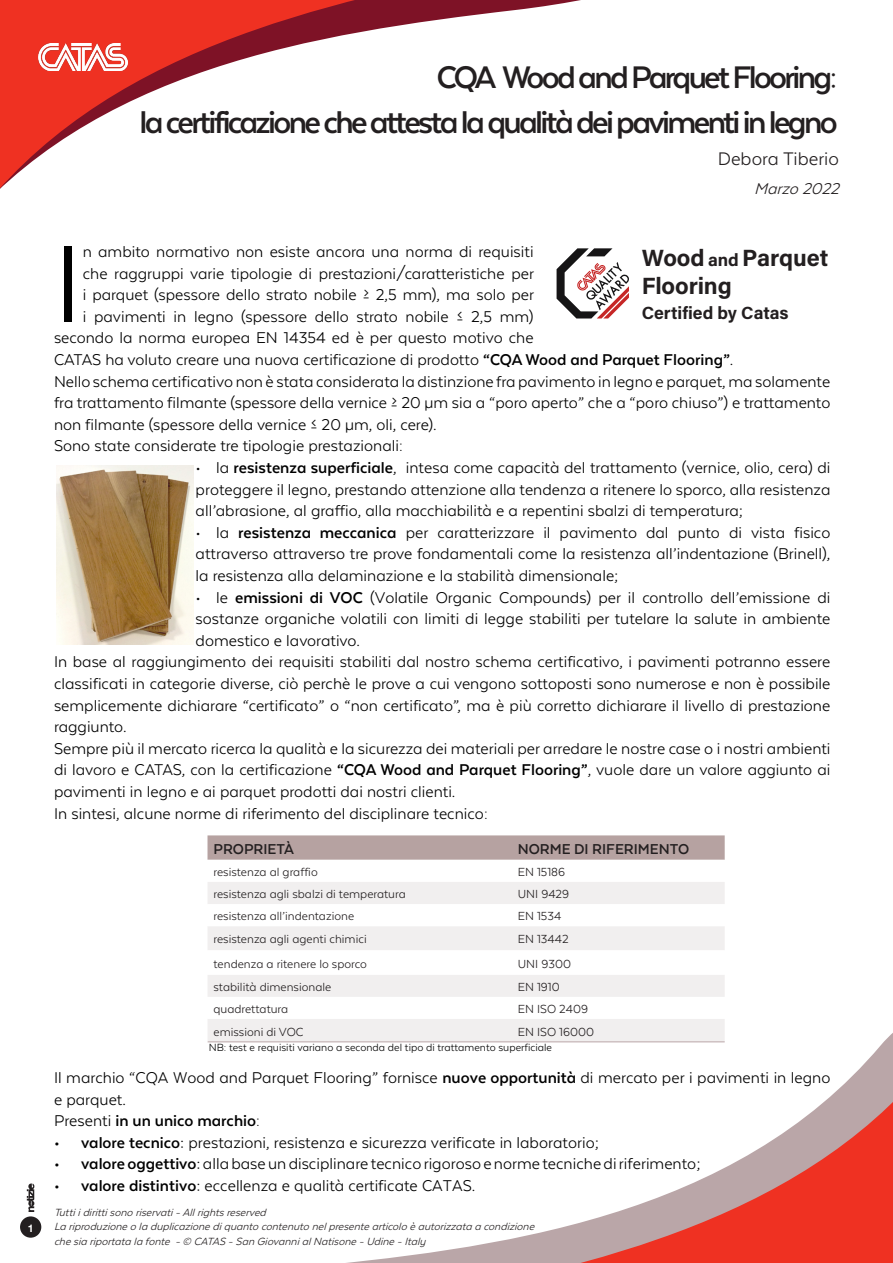
<style>
.page{position:relative;width:893px;height:1263px;background:#fff}
.page>*{position:absolute;margin:0;border:0;box-sizing:border-box;transform-origin:0 0}
.t1{font:126px "Texta Alt";color:#000}
.t2{font:700 36px "Texta Alt";letter-spacing:-.075em;color:#231f20}
.t3{font:700 23.55px/28.2px "Acumin Pro";letter-spacing:-.005em;color:#231f20}
.t4{font:21px "Texta Alt";color:#231f20}
.t5{font:18px/21.6px "Texta Alt";color:#000;text-align:justify}
.t6{font:700 18px "Texta Alt";color:#000}
.t7{font:italic 18px "Texta Alt";color:#231f20}
.t8{font:700 17.55px "Acumin Pro";color:#231f20}
.t9{font:700 16.5px "Texta Alt";color:#231f20}
.t10{font:13.5px "Texta Alt";color:#231f20}
.t11{font:italic 12px "Texta Alt";color:#231f20}
.t12{font:12px "Texta Alt";color:#000}
.t13{font:700 10.5px "Helvetica Neue";color:#fff}
.s1{font-weight:700}
.s2{font-weight:400}
.s3{font-size:17.55px}
</style>
<div class="page">
<svg style="left:0;top:0;width:609px;height:319px"></svg>
<svg style="left:20px;top:1033px;width:873px;height:230px"></svg>
<img style="left:38px;top:43px;width:89px;height:27px">
<div style="left:20px;top:1216px;width:21px;height:22px;background:#231f20;border-radius:50%"></div>
<svg style="left:27px;top:1183px;width:7px;height:29px"></svg>
<svg style="left:557px;top:248px;width:72px;height:70px"></svg>
<img style="left:57px;top:466px;width:136px;height:178px">
<svg style="left:207px;top:835px;width:518px;height:25px;background:#b8a4a3"></svg>
<div style="left:207px;top:882px;width:518px;height:159px;background:#f1efef"></div>
<svg style="left:207px;top:904px;width:518px;height:115px"></svg>
<hr style="left:207px;top:1041px;width:305px;height:1px;background:#baa6a8">
<hr style="left:512px;top:1041px;width:213px;height:1px;background:#baa6a8">
<hr style="left:54px;top:1041px;width:153px;height:1px;background:#fff">
<p class="t13" style="left:28px;top:1220px;width:7px">1</p>
<p class="t2" style="left:437px;top:58px;width:402px">CQA Wood and Parquet Flooring:</p>
<p class="t2" style="left:140px;top:103px;width:700px">la certificazione che attesta la qualità dei pavimenti in legno</p>
<p class="t4" style="left:718px;top:148px;width:123px">Debora Tiberio</p>
<p class="t7" style="left:754px;top:179px;width:91px">Marzo 2022</p>
<p class="t5" style="left:83px;top:241px;width:452px">n ambito normativo non esiste ancora una norma di requisiti</p>
<p class="t5" style="left:83px;top:262px;width:453px">che raggruppi varie tipologie di prestazioni/caratteristiche per</p>
<p class="t5" style="left:83px;top:284px;width:453px">i parquet (spessore dello strato nobile ≥ 2,5 mm), ma solo per</p>
<p class="t5" style="left:83px;top:305px;width:452px">i pavimenti in legno (spessore dello strato nobile ≤ 2,5 mm)</p>
<p class="t5" style="left:54px;top:327px;width:481px">secondo la norma europea EN 14354 ed è per questo motivo che</p>
<p class="t5" style="left:54px;top:349px;width:681px">CATAS ha voluto creare una nuova certificazione di prodotto <span class="s1">“CQA Wood and Parquet Flooring”</span>.</p>
<p class="t5" style="left:54px;top:370px;width:778px">Nello schema certificativo non è stata considerata la distinzione fra pavimento in legno e parquet, ma solamente fra trattamento filmante (spessore della vernice ≥ 20 µm sia a “poro aperto” che a “poro chiuso”) e trattamento non filmante (spessore della vernice ≤ 20 µm, oli, cere).</p>
<p class="t5" style="left:54px;top:435px;width:350px">Sono state considerate tre tipologie prestazionali:</p>
<p class="t5" style="left:196px;top:457px;width:636px">• la <span class="s1">resistenza superficiale</span>, intesa come capacità del trattamento (vernice, olio, cera) di proteggere il legno, prestando attenzione alla tendenza a ritenere lo sporco, alla resistenza all’abrasione, al graffio, alla macchiabilità e a repentini sbalzi di temperatura;</p>
<p class="t5" style="left:196px;top:521px;width:636px">• la <span class="s1">resistenza meccanica</span> per caratterizzare il pavimento dal punto di vista fisico attraverso attraverso tre prove fondamentali come la resistenza all’indentazione (Brinell), la resistenza alla delaminazione e la stabilità dimensionale;</p>
<p class="t5" style="left:196px;top:586px;width:636px">• le <span class="s1">emissioni di VOC</span> (Volatile Organic Compounds) per il controllo dell’emissione di sostanze organiche volatili con limiti di legge stabiliti per tutelare la salute in ambiente domestico e lavorativo.</p>
<p class="t5" style="left:54px;top:651px;width:778px">In base al raggiungimento dei requisiti stabiliti dal nostro schema certificativo, i pavimenti potranno essere classificati in categorie diverse, ciò perchè le prove a cui vengono sottoposti sono numerose e non è possibile semplicemente dichiarare “certificato” o “non certificato”, ma è più corretto dichiarare il livello di prestazione raggiunto.</p>
<p class="t5" style="left:54px;top:737px;width:778px">Sempre più il mercato ricerca la qualità e la sicurezza dei materiali per arredare le nostre case o i nostri ambienti di lavoro e CATAS, con la certificazione <span class="s1">“CQA Wood and Parquet Flooring”</span>, vuole dare un valore aggiunto ai pavimenti in legno e ai parquet prodotti dai nostri clienti.</p>
<p class="t5" style="left:54px;top:802px;width:435px">In sintesi, alcune norme di riferimento del disciplinare tecnico:</p>
<p class="t9" style="left:213px;top:840px;width:82px">PROPRIETÀ</p>
<p class="t9" style="left:518px;top:840px;width:173px">NORME DI RIFERIMENTO</p>
<p class="t10" style="left:213px;top:865px;width:106px">resistenza al graffio</p>
<p class="t10" style="left:518px;top:865px;width:49px">EN 15186</p>
<p class="t10" style="left:213px;top:887px;width:194px">resistenza agli sbalzi di temperatura</p>
<p class="t10" style="left:518px;top:887px;width:53px">UNI 9429</p>
<p class="t10" style="left:213px;top:909px;width:142px">resistenza all’indentazione</p>
<p class="t10" style="left:518px;top:909px;width:45px">EN 1534</p>
<p class="t10" style="left:213px;top:932px;width:155px">resistenza agli agenti chimici</p>
<p class="t10" style="left:518px;top:932px;width:52px">EN 13442</p>
<p class="t10" style="left:213px;top:957px;width:155px">tendenza a ritenere lo sporco</p>
<p class="t10" style="left:518px;top:957px;width:55px">UNI 9300</p>
<p class="t10" style="left:213px;top:980px;width:119px">stabilità dimensionale</p>
<p class="t10" style="left:518px;top:980px;width:43px">EN 1910</p>
<p class="t10" style="left:213px;top:1002px;width:76px">quadrettatura</p>
<p class="t10" style="left:518px;top:1002px;width:72px">EN ISO 2409</p>
<p class="t10" style="left:213px;top:1024px;width:91px">emissioni di VOC</p>
<p class="t10" style="left:518px;top:1024px;width:78px">EN ISO 16000</p>
<p class="t12" style="left:209px;top:1041px;width:345px">NB: test e requisiti variano a seconda del tipo di trattamento superficiale</p>
<p class="t5" style="left:54px;top:1066px;width:778px">Il marchio “CQA Wood and Parquet Flooring” fornisce <span class="s1">nuove opportunità</span> di mercato per i pavimenti in legno e parquet.</p>
<p class="t6" style="left:54px;top:1111px;width:207px"><span class="s2">Presenti</span> in un unico marchio<span class="s2">:</span></p>
<p class="t5" style="left:54px;top:1131px;width:546px"><span class="s1">• valore tecnico:</span> prestazioni, resistenza e sicurezza verificate in laboratorio;</p>
<p class="t5" style="left:54px;top:1153px;width:648px"><span class="s1">• valore oggettivo:</span> alla base un disciplinare tecnico rigoroso e norme tecniche di riferimento;</p>
<p class="t5" style="left:54px;top:1174px;width:423px"><span class="s1">• valore distintivo:</span> eccellenza e qualità certificate CATAS.</p>
<p class="t1" style="left:54px;top:219px;width:30px">I</p>
<p class="t3" style="left:642px;top:242px;width:188px">Wood <span class="s3">and</span> Parquet<br>Flooring</p>
<p class="t8" style="left:642px;top:300px;width:148px">Certified by Catas</p>
<p class="t11" style="left:54px;top:1206px;width:217px">Tuttiidirittisono riservati-Allrightsreserved</p>
<p class="t11" style="left:54px;top:1220px;width:485px">La riproduzioneo la duplicazionediquanto contenuto nelpresentearticolo èautorizzata a condizione</p>
<p class="t11" style="left:54px;top:1235px;width:376px">chesia riportata la fonte -© CATAS -San GiovannialNatisone-Udine-Italy</p>
</div>
